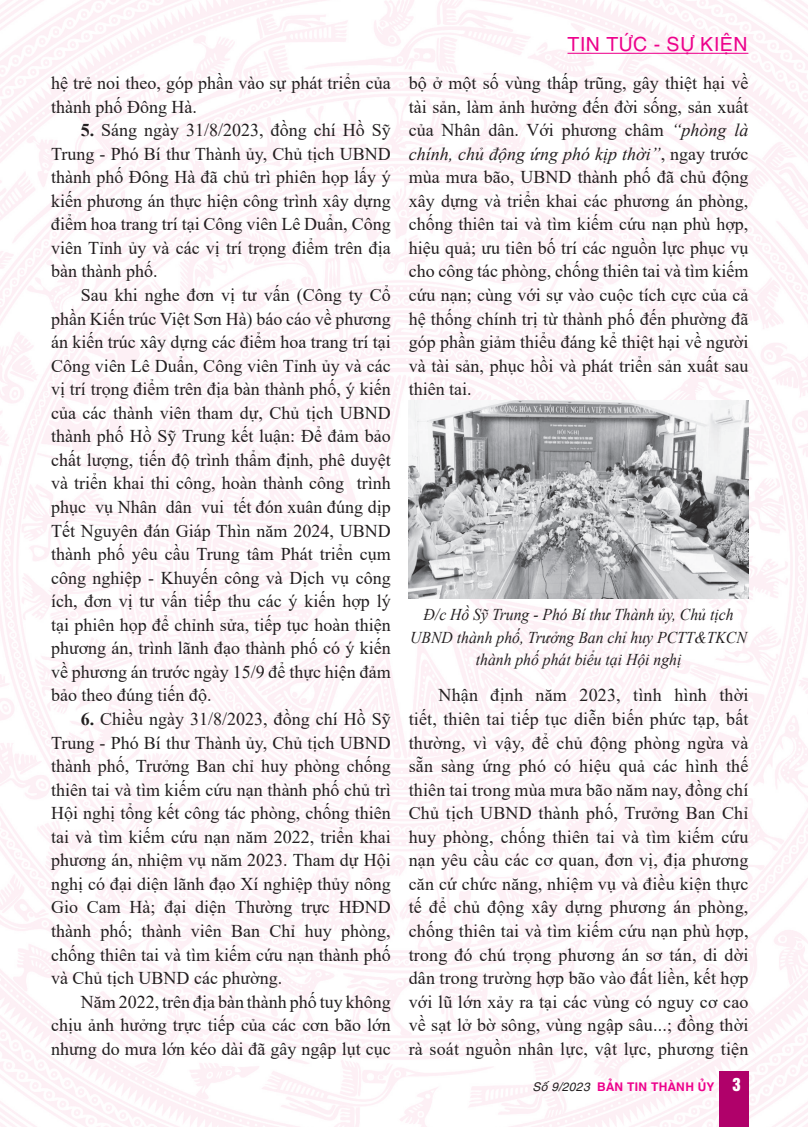
<style>
.page{position:relative;width:808px;height:1127px;background:#fff}
.page>*{position:absolute;margin:0;border:0;box-sizing:border-box;transform-origin:0 0}
.t1{font:19.5px "UTM Helve";color:#ed028c}
.t2{font:18px/23.5px "Times New Roman";letter-spacing:.01em;color:#231f20;text-align:justify}
.t3{font:italic 16.5px/22.5px "Times New Roman";color:#231f20;text-align:center;scale:.95 1}
.t4{font:700 12px "UTM Helve";color:#ed028c}
.s1{font-weight:700}
.s2{font-style:italic}
.s3{font-weight:400;font-style:italic;color:#231f20}
.s4{font-family:"UTM Helvet Ins";font-weight:400;font-size:16.5px;color:#fff}
</style>
<div class="page">
<img style="left:0;top:0;width:808px;height:1127px">
<div style="left:719px;top:1071px;width:29px;height:56px;background:#b0016a"></div>
<hr style="left:567px;top:53px;width:181px;height:1px;background:#ed028c">
<img style="left:409px;top:401px;width:339px;height:197px">
<p class="t2" style="left:51px;top:71px;width:341px">hệ trẻ noi theo, góp phần vào sự phát triển của thành phố Đông Hà.</p>
<p class="t2" style="left:51px;top:118px;width:341px;text-indent:30px"><span class="s1">5.</span> Sáng ngày 31/8/2023, đồng chí Hồ Sỹ Trung - Phó Bí thư Thành ủy, Chủ tịch UBND thành phố Đông Hà đã chủ trì phiên họp lấy ý kiến phương án thực hiện công trình xây dựng điểm hoa trang trí tại Công viên Lê Duẩn, Công viên Tỉnh ủy và các vị trí trọng điểm trên địa bàn thành phố.</p>
<p class="t2" style="left:51px;top:283px;width:341px;text-indent:30px">Sau khi nghe đơn vị tư vấn (Công ty Cổ phần Kiến trúc Việt Sơn Hà) báo cáo về phương án kiến trúc xây dựng các điểm hoa trang trí tại Công viên Lê Duẩn, Công viên Tỉnh ủy và các vị trí trọng điểm trên địa bàn thành phố, ý kiến của các thành viên tham dự, Chủ tịch UBND thành phố Hồ Sỹ Trung kết luận: Để đảm bảo chất lượng, tiến độ trình thẩm định, phê duyệt và triển khai thi công, hoàn thành công trình phục vụ Nhân dân vui tết đón xuân đúng dịp Tết Nguyên đán Giáp Thìn năm 2024, UBND thành phố yêu cầu Trung tâm Phát triển cụm công nghiệp - Khuyến công và Dịch vụ công ích, đơn vị tư vấn tiếp thu các ý kiến hợp lý tại phiên họp để chỉnh sửa, tiếp tục hoàn thiện phương án, trình lãnh đạo thành phố có ý kiến về phương án trước ngày 15/9 để thực hiện đảm bảo theo đúng tiến độ.</p>
<p class="t2" style="left:51px;top:706px;width:341px;text-indent:30px"><span class="s1">6.</span> Chiều ngày 31/8/2023, đồng chí Hồ Sỹ Trung - Phó Bí thư Thành ủy, Chủ tịch UBND thành phố, Trưởng Ban chỉ huy phòng chống thiên tai và tìm kiếm cứu nạn thành phố chủ trì Hội nghị tổng kết công tác phòng, chống thiên tai và tìm kiếm cứu nạn năm 2022, triển khai phương án, nhiệm vụ năm 2023. Tham dự Hội nghị có đại diện lãnh đạo Xí nghiệp thủy nông Gio Cam Hà; đại diện Thường trực HĐND thành phố; thành viên Ban Chỉ huy phòng, chống thiên tai và tìm kiếm cứu nạn thành phố và Chủ tịch UBND các phường.</p>
<p class="t2" style="left:51px;top:989px;width:341px;text-indent:30px">Năm 2022, trên địa bàn thành phố tuy không chịu ảnh hưởng trực tiếp của các cơn bão lớn nhưng do mưa lớn kéo dài đã gây ngập lụt cục</p>
<p class="t1" style="left:567px;top:29px;width:182px">TIN TỨC - SỰ KIỆN</p>
<p class="t2" style="left:409px;top:71px;width:341px">bộ ở một số vùng thấp trũng, gây thiệt hại về tài sản, làm ảnh hưởng đến đời sống, sản xuất của Nhân dân. Với phương châm <span class="s2">“phòng là chính, chủ động ứng phó kịp thời”</span>, ngay trước mùa mưa bão, UBND thành phố đã chủ động xây dựng và triển khai các phương án phòng, chống thiên tai và tìm kiếm cứu nạn phù hợp, hiệu quả; ưu tiên bố trí các nguồn lực phục vụ cho công tác phòng, chống thiên tai và tìm kiếm cứu nạn; cùng với sự vào cuộc tích cực của cả hệ thống chính trị từ thành phố đến phường đã góp phần giảm thiểu đáng kể thiệt hại về người và tài sản, phục hồi và phát triển sản xuất sau thiên tai.</p>
<p class="t3" style="left:410px;top:603px;width:356px">Đ/c Hồ Sỹ Trung - Phó Bí thư Thành ủy, Chủ tịch<br>UBND thành phố, Trưởng Ban chỉ huy PCTT&amp;TKCN thành phố phát biểu tại Hội nghị</p>
<p class="t2" style="left:409px;top:683px;width:341px;text-align:left;text-indent:30px">Nhận định năm 2023, tình hình thời tiết, thiên tai tiếp tục diễn biến phức tạp, bất thường, vì vậy, để chủ động phòng ngừa và sẵn sàng ứng phó có hiệu quả các hình thế thiên tai trong mùa mưa bão năm nay, đồng chí Chủ tịch UBND thành phố, Trưởng Ban Chỉ huy phòng, chống thiên tai và tìm kiếm cứu nạn yêu cầu các cơ quan, đơn vị, địa phương căn cứ chức năng, nhiệm vụ và điều kiện thực tế để chủ động xây dựng phương án phòng, chống thiên tai và tìm kiếm cứu nạn phù hợp, trong đó chú trọng phương án sơ tán, di dời dân trong trường hợp bão vào đất liền, kết hợp với lũ lớn xảy ra tại các vùng có nguy cơ cao về sạt lở bờ sông, vùng ngập sâu...; đồng thời rà soát nguồn nhân lực, vật lực, phương tiện</p>
<p class="t4" style="left:532px;top:1077px;width:210px"><span class="s3">Số 9/2023</span> BẢN TIN THÀNH ỦY <span class="s4">3</span></p>
</div>
